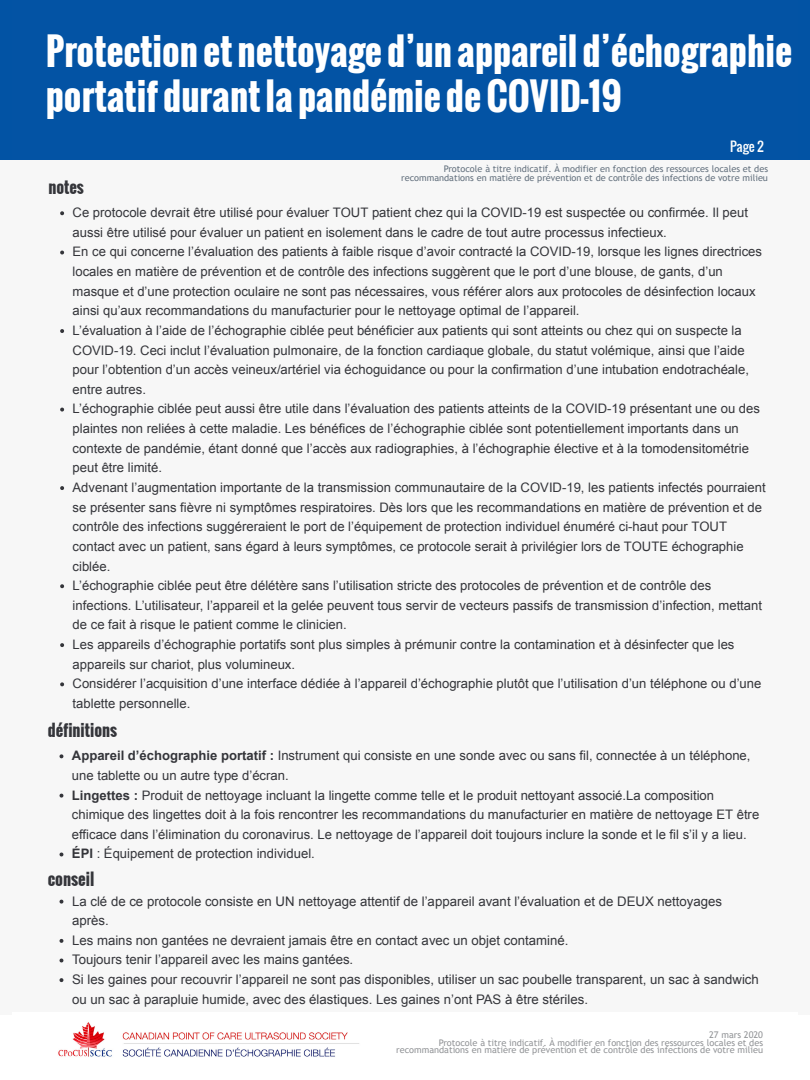
<style>
.page{position:relative;width:810px;height:1080px;background:#fff}
.page>*{position:absolute;margin:0;border:0;box-sizing:border-box;transform-origin:0 0}
.t1{font:700 37.31px/45.2px "Oswald";color:#fff}
.t2{font:700 16.56px "Oswald";color:#34353a}
.t3{font:700 16.38px "Oswald";color:#34353a}
.t4{font:13.19px/19.6px "Arial";color:#34353a}
.t5{font:13.06px/19.6px "Arial";color:#34353a}
.t6{font:13.06px "Oswald";color:#fff}
.t7{font:9.19px/7.9px "Trebuchet MS";color:#939598;text-align:right}
.t8{font:9.19px/9.2px "Trebuchet MS";color:#65727f;text-align:right}
.s1{font-weight:700}
</style>
<div class="page">
<div style="left:0;top:0;width:810px;height:160px;background:#0253a4"></div>
<div style="left:0;top:160px;width:810px;height:855px;background:#f7f7f7"></div>
<svg style="left:60px;top:211px;width:4px;height:4px"></svg>
<svg style="left:60px;top:251px;width:4px;height:3px"></svg>
<svg style="left:60px;top:329px;width:4px;height:4px"></svg>
<svg style="left:60px;top:408px;width:4px;height:4px"></svg>
<svg style="left:60px;top:486px;width:4px;height:4px"></svg>
<svg style="left:60px;top:584px;width:4px;height:4px"></svg>
<svg style="left:60px;top:643px;width:4px;height:4px"></svg>
<svg style="left:60px;top:682px;width:4px;height:4px"></svg>
<svg style="left:60px;top:900px;width:3px;height:4px"></svg>
<svg style="left:60px;top:939px;width:3px;height:4px"></svg>
<svg style="left:60px;top:978px;width:3px;height:4px"></svg>
<svg style="left:60px;top:754px;width:3px;height:4px"></svg>
<svg style="left:60px;top:794px;width:3px;height:4px"></svg>
<div style="left:12px;top:1012px;width:786px;height:65px;background:#fff"></div>
<img style="left:58px;top:1022px;width:301px;height:35px">
<h1 class="t1" style="left:46px;top:27px;width:748px">Protection et nettoyage d’un appareil d’échographie portatif durant la pandémie de COVID-19</h1>
<p class="t6" style="left:730px;top:136px;width:35px">Page 2</p>
<p class="t3" style="left:48px;top:174px;width:37px">notes</p>
<p class="t8" style="left:401px;top:164px;width:368px">Protocole à titre indicatif. À modifier en fonction des ressources locales et des recommandations en matière de prévention et de contrôle des infections de votre milieu</p>
<p class="t5" style="left:73px;top:203px;width:695px">Ce protocole devrait être utilisé pour évaluer TOUT patient chez qui la COVID-19 est suspectée ou confirmée. Il peut aussi être utilisé pour évaluer un patient en isolement dans le cadre de tout autre processus infectieux.<br>En ce qui concerne l’évaluation des patients à faible risque d’avoir contracté la COVID-19, lorsque les lignes directrices locales en matière de prévention et de contrôle des infections suggèrent que le port d’une blouse, de gants, d’un masque et d’une protection oculaire ne sont pas nécessaires, vous référer alors aux protocoles de désinfection locaux ainsi qu’aux recommandations du manufacturier pour le nettoyage optimal de l’appareil.<br>L’évaluation à l’aide de l’échographie ciblée peut bénéficier aux patients qui sont atteints ou chez qui on suspecte la COVID-19. Ceci inclut l’évaluation pulmonaire, de la fonction cardiaque globale, du statut volémique, ainsi que l’aide pour l’obtention d’un accès veineux/artériel via échoguidance ou pour la confirmation d’une intubation endotrachéale, entre autres.<br>L’échographie ciblée peut aussi être utile dans l’évaluation des patients atteints de la COVID-19 présentant une ou des plaintes non reliées à cette maladie. Les bénéfices de l’échographie ciblée sont potentiellement importants dans un contexte de pandémie, étant donné que l’accès aux radiographies, à l’échographie élective et à la tomodensitométrie peut être limité.<br>Advenant l’augmentation importante de la transmission communautaire de la COVID-19, les patients infectés pourraient se présenter sans fièvre ni symptômes respiratoires. Dès lors que les recommandations en matière de prévention et de contrôle des infections suggéreraient le port de l’équipement de protection individuel énuméré ci-haut pour TOUT contact avec un patient, sans égard à leurs symptômes, ce protocole serait à privilégier lors de TOUTE échographie ciblée.<br>L’échographie ciblée peut être délétère sans l’utilisation stricte des protocoles de prévention et de contrôle des infections. L’utilisateur, l’appareil et la gelée peuvent tous servir de vecteurs passifs de transmission d’infection, mettant de ce fait à risque le patient comme le clinicien.<br>Les appareils d’échographie portatifs sont plus simples à prémunir contre la contamination et à désinfecter que les appareils sur chariot, plus volumineux.<br>Considérer l’acquisition d’une interface dédiée à l’appareil d’échographie plutôt que l’utilisation d’un téléphone ou d’une tablette personnelle.</p>
<p class="t3" style="left:48px;top:718px;width:71px">définitions</p>
<p class="t5" style="left:72px;top:746px;width:689px"><span class="s1">Appareil d’échographie portatif :</span> Instrument qui consiste en une sonde avec ou sans fil, connectée à un téléphone, une tablette ou un autre type d’écran.<br><span class="s1">Lingettes :</span> Produit de nettoyage incluant la lingette comme telle et le produit nettoyant associé.La composition chimique des lingettes doit à la fois rencontrer les recommandations du manufacturier en matière de nettoyage ET être efficace dans l’élimination du coronavirus. Le nettoyage de l’appareil doit toujours inclure la sonde et le fil s’il y a lieu.<br><span class="s1">ÉPI</span> : Équipement de protection individuel.</p>
<p class="t2" style="left:48px;top:867px;width:48px">conseil</p>
<p class="t4" style="left:72px;top:891px;width:688px">La clé de ce protocole consiste en UN nettoyage attentif de l’appareil avant l’évaluation et de DEUX nettoyages après.<br>Les mains non gantées ne devraient jamais être en contact avec un objet contaminé.<br>Toujours tenir l’appareil avec les mains gantées.<br>Si les gaines pour recouvrir l’appareil ne sont pas disponibles, utiliser un sac poubelle transparent, un sac à sandwich ou un sac à parapluie humide, avec des élastiques. Les gaines n’ont PAS à être stériles.</p>
<p class="t7" style="left:396px;top:1031px;width:368px">27 mars 2020<br>Protocole à titre indicatif. À modifier en fonction des ressources locales et des recommandations en matière de prévention et de contrôle des infections de votre milieu</p>
</div>
